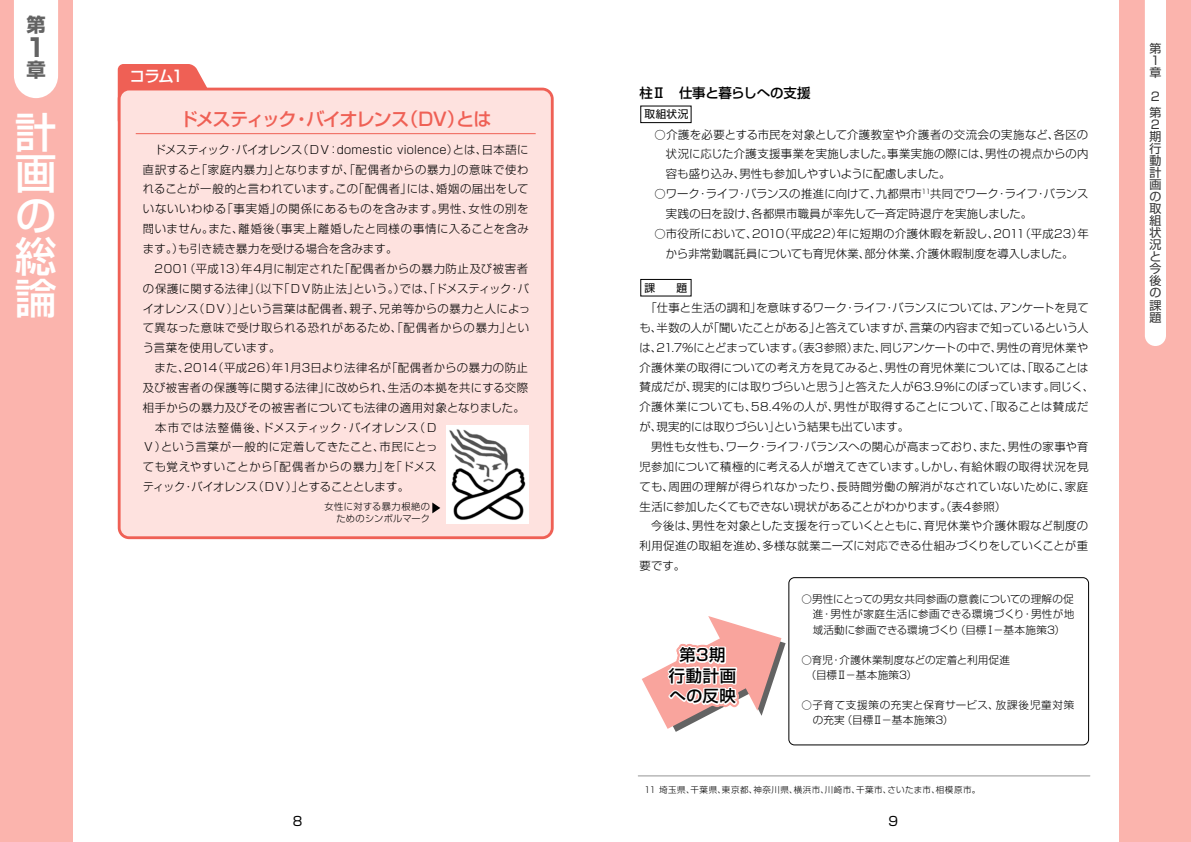
<style>
.page{position:relative;width:1191px;height:842px;background:#fff}
.page>*{position:absolute;margin:0;border:0;box-sizing:border-box;transform-origin:0 0}
.t1{font:500 41.4px/41.4px "Shin Go";color:#fff;text-align:justify}
.t2{font:700 25px "Shin Go";color:#636363}
.t3{font:700 19.3px "Shin Go";color:#636363}
.t4{font:500 18.3px "Shin Go";letter-spacing:-.075em;color:#ef6055}
.t5{font:500 16.4px/20.5px "Shin Go";letter-spacing:.035em;color:#000;text-align:center}
.t6{font:500 15.7px "Shin Go";color:#fff}
.t7{font:500 13.5px "Shin Go";letter-spacing:-.02em;color:#000}
.t8{font:12.8px "Shin Go";color:#000}
.t9{font:12px/12px "Shin Go";color:#363636}
.t10{font:300 11.3px/19.8px "Shin Go";letter-spacing:.015em;color:#000}
.t11{font:300 11.3px/19.8px "Shin Go";letter-spacing:.035em;color:#000}
.t12{font:10.7px "Shin Go";color:#000}
.t13{font:300 10.6px/15px "Shin Go";letter-spacing:.025em;color:#000;text-align:justify}
.t14{font:300 10.6px/15px "Shin Go";letter-spacing:.045em;color:#000}
.t15{font:300 9.2px/11.3px "Shin Go";letter-spacing:.035em;color:#000;text-align:right}
.t16{font:300 8.5px "Shin Go";letter-spacing:.06em;color:#000}
</style>
<div class="page">
<div style="left:0;top:0;width:72px;height:842px;background:#fbb4ad"></div>
<div style="left:1119px;top:0;width:72px;height:842px;background:#fbb4ad"></div>
<div style="left:14px;top:0;width:44px;height:98px;background:#fff"></div>
<div style="left:1145px;top:0;width:21px;height:346px;background:#fff"></div>
<hr style="left:638px;top:776px;width:452px;height:1px;background:#959595">
<svg style="left:118px;top:64px;width:109px;height:24px"></svg>
<div style="left:118px;top:88px;width:435px;height:451px;background:#fee2df"></div>
<hr style="left:136px;top:133px;width:400px;height:1px;background:#ef6055">
<img style="left:446px;top:426px;width:82px;height:98px">
<svg style="left:432px;top:502px;width:8px;height:11px"></svg>
<div style="left:640px;top:106px;width:51px;height:17px;border:1px solid #000"></div>
<div style="left:640px;top:279px;width:51px;height:17px;border:1px solid #000"></div>
<div style="left:788px;top:577px;width:300px;height:168px;border:1px solid #000;border-radius:6px"></div>
<svg style="left:642px;top:616px;width:143px;height:116px"></svg>
<h3 class="t3" style="left:26px;top:12px;width:20px">第</h3>
<h2 class="t2" style="left:26px;top:30px;width:15px">1</h2>
<h3 class="t3" style="left:26px;top:56px;width:20px">章</h3>
<h1 class="t1" style="left:15px;top:110px;width:42px">計画の総論</h1>
<h3 class="t6" style="left:130px;top:66px;width:55px">コラム1</h3>
<h3 class="t4" style="left:180px;top:107px;width:313px">ドメスティック・バイオレンス（DV）とは</h3>
<p class="t11" style="left:143px;top:139px;width:389px">　ドメスティック・バイオレンス（ＤＶ：domestic violence）とは、日本語に直訳すると「家庭内暴力」となりますが、「配偶者からの暴力」の意味で使われることが一般的と言われています。この「配偶者」には、婚姻の届出をしていないいわゆる「事実婚」の関係にあるものを含みます。男性、女性の別を問いません。また、離婚後（事実上離婚したと同様の事情に入ることを含みます。）も引き続き暴力を受ける場合を含みます。<br>　2001（平成13）年4月に制定された「配偶者からの暴力防止及び被害者の保護に関する法律」（以下「ＤＶ防止法」という。）では、「ドメスティック・バイオレンス（ＤＶ）」という言葉は配偶者、親子、兄弟等からの暴力と人によって異なった意味で受け取られる恐れがあるため、「配偶者からの暴力」という言葉を使用しています。<br>　また、2014（平成26）年1月3日より法律名が「配偶者からの暴力の防止及び被害者の保護等に関する法律」に改められ、生活の本拠を共にする交際相手からの暴力及びその被害者についても法律の適用対象となりました。　本市では法整備後、ドメスティック・バイオレンス（Ｄ<br>Ｖ）という言葉が一般的に定着してきたこと、市民にとっ<br>ても覚えやすいことから「配偶者からの暴力」を「ドメス<br>ティック・バイオレンス（ＤＶ）」とすることとします。</p>
<p class="t15" style="left:324px;top:501px;width:107px">女性に対する暴力根絶のためのシンボルマーク</p>
<p class="t7" style="left:639px;top:84px;width:173px">柱Ⅱ　仕事と暮らしへの支援</p>
<p class="t10" style="left:666px;top:124px;width:424px;text-align:justify;text-indent:-11px">○介護を必要とする市民を対象として介護教室や介護者の交流会の実施など、各区の状況に応じた介護支援事業を実施しました。事業実施の際には、男性の視点からの内容も盛り込み、男性も参加しやすいように配慮しました。</p>
<p class="t10" style="left:666px;top:184px;width:424px;text-indent:-11px">○ワーク・ライフ・バランスの推進に向けて、九都県市<sup>11</sup>共同でワーク・ライフ・バランス実践の日を設け、各都県市職員が率先して一斉定時退庁を実施しました。</p>
<p class="t10" style="left:654px;top:223px;width:435px;text-align:center">○市役所において、2010（平成22）年に短期の介護休暇を新設し、2011（平成23）年から非常勤嘱託員についても育児休業、部分休業、介護休暇制度を導入しました。</p>
<p class="t12" style="left:644px;top:107px;width:45px">取組状況</p>
<p class="t12" style="left:644px;top:281px;width:44px">課　　題</p>
<p class="t10" style="left:639px;top:297px;width:456px">　「仕事と生活の調和」を意味するワーク・ライフ・バランスについては、アンケートを見ても、半数の人が「聞いたことがある」と答えていますが、言葉の内容まで知っているという人は、21.7％にとどまっています。（表3参照）また、同じアンケートの中で、男性の育児休業や介護休業の取得についての考え方を見てみると、男性の育児休業については、「取ることは賛成だが、現実的には取りづらいと思う」と答えた人が63.9％にのぼっています。同じく、介護休業についても、58.4％の人が、男性が取得することについて、「取ることは賛成だが、現実的には取りづらい」という結果も出ています。<br>　男性も女性も、ワーク・ライフ・バランスへの関心が高まっており、また、男性の家事や育児参加について積極的に考える人が増えてきています。しかし、有給休暇の取得状況を見ても、周囲の理解が得られなかったり、長時間労働の解消がなされていないために、家庭生活に参加したくてもできない現状があることがわかります。（表4参照）<br>　今後は、男性を対象とした支援を行っていくとともに、育児休業や介護休暇など制度の利用促進の取組を進め、多様な就業ニーズに対応できる仕組みづくりをしていくことが重要です。</p>
<p class="t13" style="left:812px;top:591px;width:263px;text-indent:-11px">○男性にとっての男女共同参画の意義についての理解の促進・男性が家庭生活に参画できる環境づくり・男性が地域活動に参画できる環境づくり（目標Ⅰ－基本施策3）</p>
<p class="t13" style="left:805px;top:652px;width:206px;text-indent:-4px">○育児・介護休業制度などの定着と利用促進（目標Ⅱ－基本施策3）</p>
<p class="t14" style="left:812px;top:697px;width:263px;text-indent:-11px">○子育て支援策の充実と保育サービス、放課後児童対策の充実（目標Ⅱ－基本施策3）</p>
<h3 class="t5" style="left:669px;top:644px;width:69px">第3期<br>行動計画への反映</h3>
<p class="t16" style="left:644px;top:785px;width:338px">11 埼玉県、千葉県、東京都、神奈川県、横浜市、川崎市、千葉市、さいたま市、相模原市。</p>
<p class="t8" style="left:293px;top:813px;width:11px">8</p>
<p class="t8" style="left:888px;top:813px;width:11px">9</p>
<p class="t9" style="left:1149px;top:42px;width:13px">第<br>1章</p>
<p class="t9" style="left:1149px;top:88px;width:13px;line-height:16px">2第</p>
<p class="t9" style="left:1149px;top:118px;width:13px">2期行動計画の取組状況と今後の課題</p>
</div>
